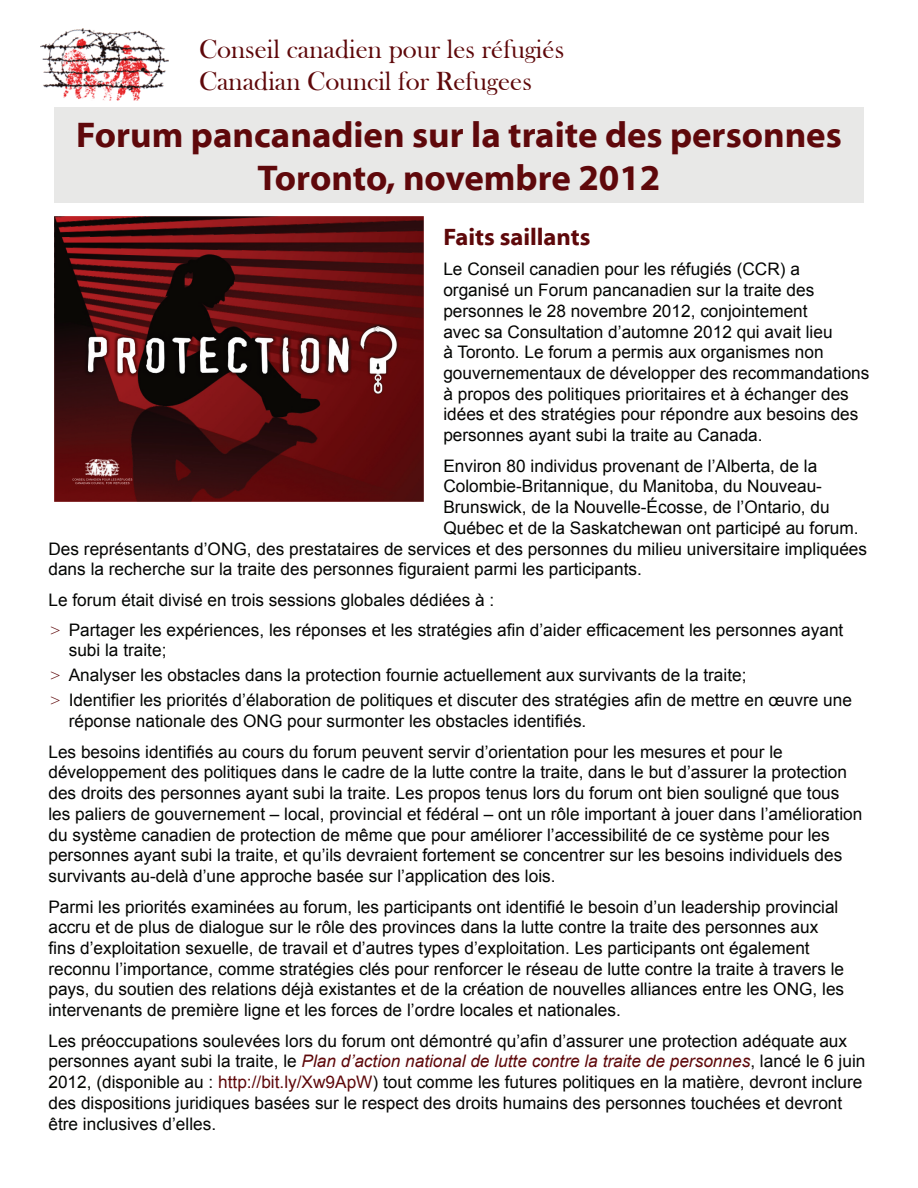
<style>
.page{position:relative;width:918px;height:1188px;background:#fff}
.page>*{position:absolute;margin:0;border:0;box-sizing:border-box;transform-origin:0 0}
.t1{font:700 36px/43.2px "Myriad Web Pro";color:#5f080b;text-align:center}
.t2{font:27px/32.4px "Bask Old Face";color:#5e080a}
.t3{font:700 24px "Myriad Web Pro";color:#5e080a}
.t4{font:17.25px/20.7px "Arial";color:#040503}
.s1{font-family:"Times New Roman";font-size:16.5px;color:#5e080a}
.s2{font-style:italic;color:#5e080a}
.s3{color:#5e080a}
</style>
<div class="page">
<div style="left:54px;top:107px;width:810px;height:95px;background:#e8e8e7"></div>
<img style="left:40px;top:28px;width:129px;height:73px">
<img style="left:54px;top:217px;width:369px;height:284px">
<h2 class="t2" style="left:199px;top:33px;width:367px">Conseil canadien pour les réfugiés<br>Canadian Council for Refugees</h2>
<h1 class="t1" style="left:76px;top:114px;width:767px">Forum pancanadien sur la traite des personnes<br>Toronto, novembre 2012</h1>
<h3 class="t3" style="left:443px;top:224px;width:149px">Faits saillants</h3>
<p class="t4" style="left:443px;top:259px;width:428px">Le Conseil canadien pour les réfugiés (CCR) a organisé un Forum pancanadien sur la traite des personnes le 28 novembre 2012, conjointement<br>avec sa Consultation d’automne 2012 qui avait lieu<br>à Toronto. Le forum a permis aux organismes non gouvernementaux de développer des recommandations à propos des politiques prioritaires et à échanger des idées et des stratégies pour répondre aux besoins des personnes ayant subi la traite au Canada.</p>
<p class="t4" style="left:443px;top:456px;width:375px">Environ 80 individus provenant de l’Alberta, de la</p>
<p class="t4" style="left:443px;top:476px;width:380px">Colombie-Britannique, du Manitoba, du Nouveau-</p>
<p class="t4" style="left:443px;top:497px;width:388px">Brunswick, de la Nouvelle-Écosse, de l’Ontario, du</p>
<p class="t4" style="left:443px;top:518px;width:417px">Québec et de la Saskatchewan ont participé au forum.</p>
<p class="t4" style="left:48px;top:538px;width:820px">Des représentants d’ONG, des prestataires de services et des personnes du milieu universitaire impliquées</p>
<p class="t4" style="left:48px;top:559px;width:595px">dans la recherche sur la traite des personnes figuraient parmi les participants.</p>
<p class="t4" style="left:48px;top:585px;width:796px;line-height:29.5px">Le forum était divisé en trois sessions globales dédiées à :<br><span class="s1">&gt;</span> Partager les expériences, les réponses et les stratégies afin d’aider efficacement les personnes ayant</p>
<p class="t4" style="left:51px;top:638px;width:803px;line-height:25px;text-indent:18px">subi la traite;<br><span class="s1">&gt;</span> Analyser les obstacles dans la protection fournie actuellement aux survivants de la traite;<br><span class="s1">&gt;</span> Identifier les priorités d’élaboration de politiques et discuter des stratégies afin de mettre en œuvre une</p>
<p class="t4" style="left:48px;top:706px;width:736px;line-height:30.8px;text-indent:20px">réponse nationale des ONG pour surmonter les obstacles identifiés.<br>Les besoins identifiés au cours du forum peuvent servir d’orientation pour les mesures et pour le</p>
<p class="t4" style="left:48px;top:762px;width:815px">développement des politiques dans le cadre de la lutte contre la traite, dans le but d’assurer la protection des droits des personnes ayant subi la traite. Les propos tenus lors du forum ont bien souligné que tous les paliers de gouvernement – local, provincial et fédéral – ont un rôle important à jouer dans l’amélioration du système canadien de protection de même que pour améliorer l’accessibilité de ce système pour les personnes ayant subi la traite, et qu’ils devraient fortement se concentrer sur les besoins individuels des survivants au-delà d’une approche basée sur l’application des lois.</p>
<p class="t4" style="left:48px;top:896px;width:797px">Parmi les priorités examinées au forum, les participants ont identifié le besoin d’un leadership provincial accru et de plus de dialogue sur le rôle des provinces dans la lutte contre la traite des personnes aux fins d’exploitation sexuelle, de travail et d’autres types d’exploitation. Les participants ont également reconnu l’importance, comme stratégies clés pour renforcer le réseau de lutte contre la traite à travers le pays, du soutien des relations déjà existantes et de la création de nouvelles alliances entre les ONG, les intervenants de première ligne et les forces de l’ordre locales et nationales.</p>
<p class="t4" style="left:48px;top:1031px;width:818px">Les préoccupations soulevées lors du forum ont démontré qu’afin d’assurer une protection adéquate aux personnes ayant subi la traite, le <span class="s2">Plan d’action national de lutte contre la traite de personnes</span>, lancé le 6 juin 2012, (disponible au : <span class="s3">http://bit.ly/Xw9ApW</span>) tout comme les futures politiques en la matière, devront inclure des dispositions juridiques basées sur le respect des droits humains des personnes touchées et devront être inclusives d’elles.</p>
</div>
